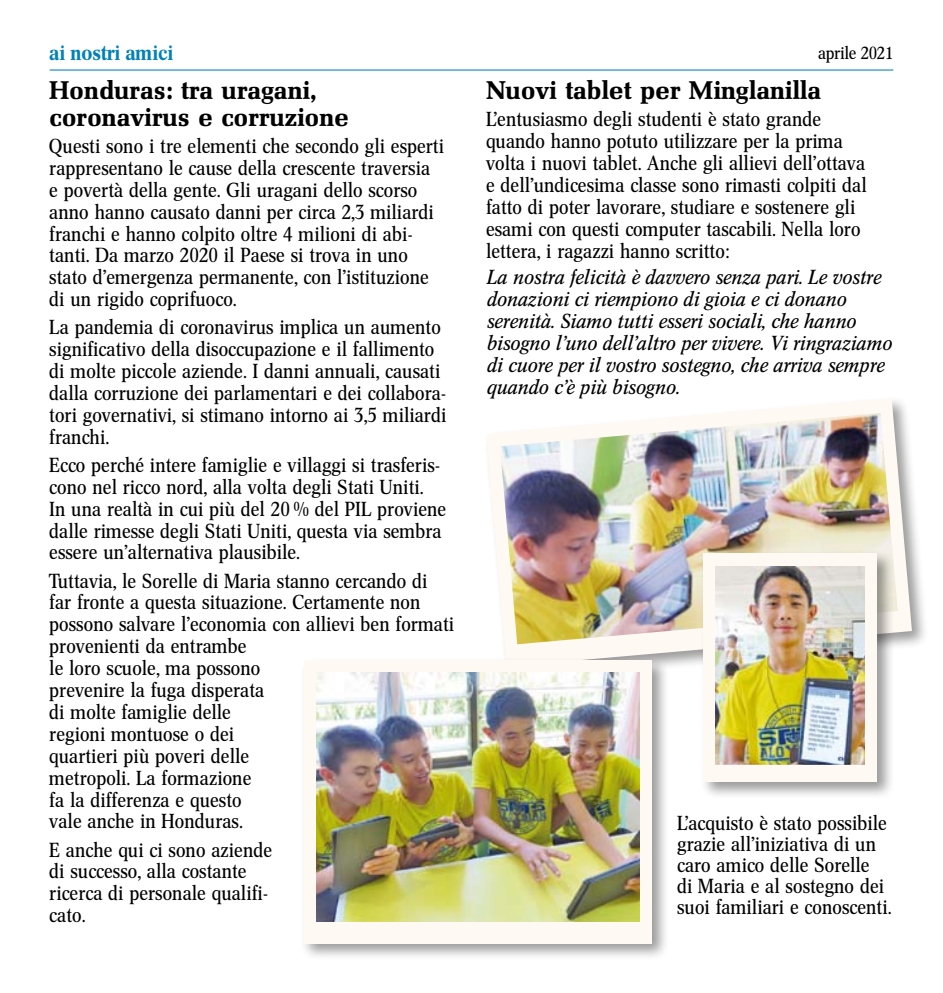
<style>
.page{position:relative;width:943px;height:993px;background:#fff}
.page>*{position:absolute;margin:0;border:0;box-sizing:border-box;transform-origin:0 0}
.t1{font:25.38px/26.8px "Mel Bol";letter-spacing:.015em;color:#000}
.t2{font:21px "Cnn Med";color:#0081b8}
.t3{font:20.12px/21.9px "Cnn Reg";letter-spacing:.015em;color:#000;scale:1.05 1}
.t4{font:20.12px/21.9px "Cnn Ita";letter-spacing:.015em;color:#000;scale:1.05 1}
.t5{font:17.5px "Cnn Reg";color:#000;scale:1.05 1}
</style>
<div class="page">
<hr style="left:50px;top:69px;width:843px;height:1px;background:#0081b8">
<div style="left:482px;top:394px;width:446px;height:289px;background:#000;opacity:.4"></div>
<svg style="left:486px;top:398px;width:426px;height:268px"></svg>
<img style="left:500px;top:413px;width:397px;height:231px">
<div style="left:699px;top:549px;width:195px;height:250px;background:#000;opacity:.4"></div>
<div style="left:703px;top:553px;width:174px;height:228px;background:#fff9f3"></div>
<img style="left:716px;top:566px;width:148px;height:198px">
<div style="left:300px;top:656px;width:368px;height:303px;background:#000;opacity:.4"></div>
<div style="left:304px;top:660px;width:347px;height:283px;background:#fff9f3"></div>
<img style="left:316px;top:672px;width:323px;height:248px">
<p class="t2" style="left:50px;top:40px;width:125px">ai nostri amici</p>
<p class="t5" style="left:818px;top:43px;width:73px">aprile 2021</p>
<p class="t1" style="left:50px;top:77px;width:301px">Honduras: tra uragani, coronavirus e corruzione</p>
<p class="t3" style="left:50px;top:135px;width:377px">Questi sono i tre elementi che secondo gli esperti rappresentano le cause della crescente traversia<br>e povertà della gente. Gli uragani dello scorso anno hanno causato danni per circa 2,3 miliardi franchi e hanno colpito oltre 4 milioni di abi&shy;tanti. Da marzo 2020 il Paese si trova in uno stato d’emergenza permanente, con l’istituzione di un rigido coprifuoco.</p>
<p class="t3" style="left:50px;top:316px;width:379px">La pandemia di coronavirus implica un aumento significativo della disoccupazione e il fallimento di molte piccole aziende. I danni annuali, causati dalla corruzione dei parlamentari e dei collabora&shy;tori governativi, si stimano intorno ai 3,5 miliardi franchi.</p>
<p class="t3" style="left:50px;top:454px;width:379px">Ecco perché intere famiglie e villaggi si trasferis&shy;cono nel ricco nord, alla volta degli Stati Uniti.<br>In una realtà in cui più del 20 % del PIL proviene dalle rimesse degli Stati Uniti, questa via sembra essere un’alternativa plausibile.</p>
<p class="t3" style="left:50px;top:569px;width:387px">Tuttavia, le Sorelle di Maria stanno cercando di<br>far fronte a questa situazione. Certamente non possono salvare l’economia con allievi ben formati provenienti da entrambe<br>le loro scuole, ma possono<br>prevenire la fuga disperata<br>di molte famiglie delle<br>regioni montuose o dei<br>quartieri più poveri delle<br>metropoli. La formazione<br>fa la differenza e questo<br>vale anche in Honduras.</p>
<p class="t3" style="left:50px;top:838px;width:213px">E anche qui ci sono aziende di successo, alla costante ricerca di personale qualifi&shy;cato.</p>
<p class="t1" style="left:486px;top:77px;width:336px">Nuovi tablet per Minglanilla</p>
<p class="t3" style="left:486px;top:108px;width:364px">L’entusiasmo degli studenti è stato grande quando hanno potuto utilizzare per la prima volta i nuovi tablet. Anche gli allievi dell’ottava e dell’undicesima classe sono rimasti colpiti dal fatto di poter lavorare, studiare e sostenere gli esami con questi computer tascabili. Nella loro lettera, i ragazzi hanno scritto:</p>
<p class="t4" style="left:486px;top:267px;width:387px">La nostra felicità è davvero senza pari. Le vostre donazioni ci riempiono di gioia e ci donano serenità. Siamo tutti esseri sociali, che hanno bisogno l’uno dell’altro per vivere. Vi ringraziamo di cuore per il vostro sostegno, che arriva sempre quando c’è più bisogno.</p>
<p class="t3" style="left:677px;top:811px;width:205px;line-height:21px">L’acquisto è stato possibile grazie all’iniziativa di un caro amico delle Sorelle<br>di Maria e al sostegno dei suoi familiari e conoscenti.</p>
</div>
